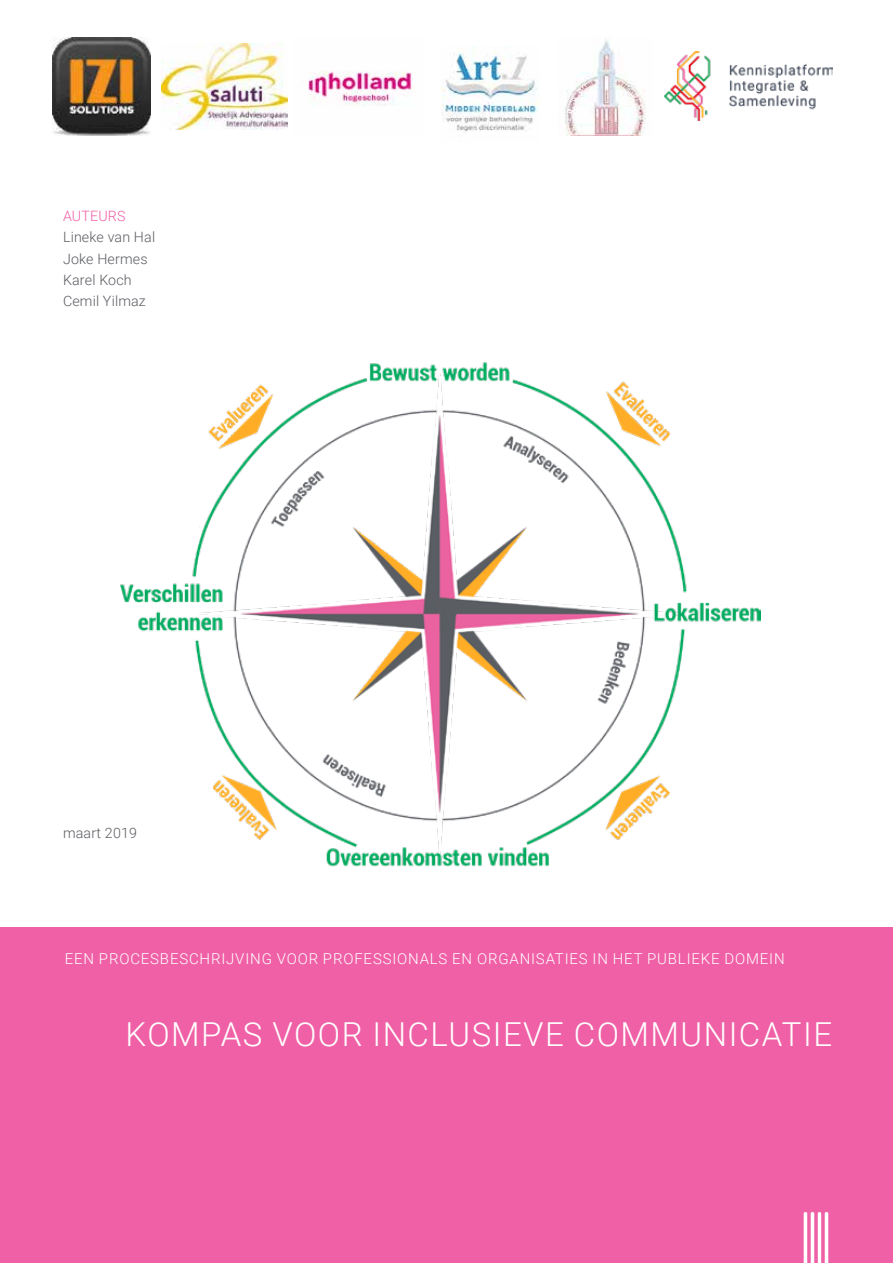
<style>
.page{position:relative;width:893px;height:1263px;background:#fff}
.page>*{position:absolute;margin:0;border:0;box-sizing:border-box;transform-origin:0 0}
.t1{font:300 33px "Roboto";letter-spacing:.045em;color:#fff}
.t2{font:300 15px "Roboto";letter-spacing:.055em;color:#fff}
.t3{font:300 14.25px/21.3px "Roboto";letter-spacing:.01em;color:#5a5c61}
.t4{font:300 14.25px "Roboto";letter-spacing:.01em;color:#f060a6}
</style>
<div class="page">
<img style="left:665px;top:51px;width:168px;height:70px">
<div style="left:0;top:927px;width:893px;height:336px;background:#f060a6"></div>
<svg style="left:804px;top:1212px;width:24px;height:51px"></svg>
<img style="left:121px;top:362px;width:639px;height:505px">
<img style="left:52px;top:37px;width:99px;height:99px">
<img style="left:308px;top:71px;width:105px;height:35px">
<img style="left:565px;top:39px;width:81px;height:97px">
<img style="left:442px;top:46px;width:97px;height:86px">
<img style="left:162px;top:43px;width:126px;height:86px">
<p class="t4" style="left:63px;top:206px;width:64px">AUTEURS</p>
<p class="t3" style="left:63px;top:226px;width:94px">Lineke van Hal<br>Joke Hermes<br>Karel Koch<br>Cemil Yilmaz</p>
<p class="t3" style="left:63px;top:821px;width:75px">maart 2019</p>
<p class="t2" style="left:65px;top:948px;width:721px">EEN PROCESBESCHRIJVING VOOR PROFESSIONALS EN ORGANISATIES IN HET PUBLIEKE DOMEIN</p>
<h1 class="t1" style="left:126px;top:1011px;width:708px">KOMPAS VOOR INCLUSIEVE COMMUNICATIE</h1>
</div>
